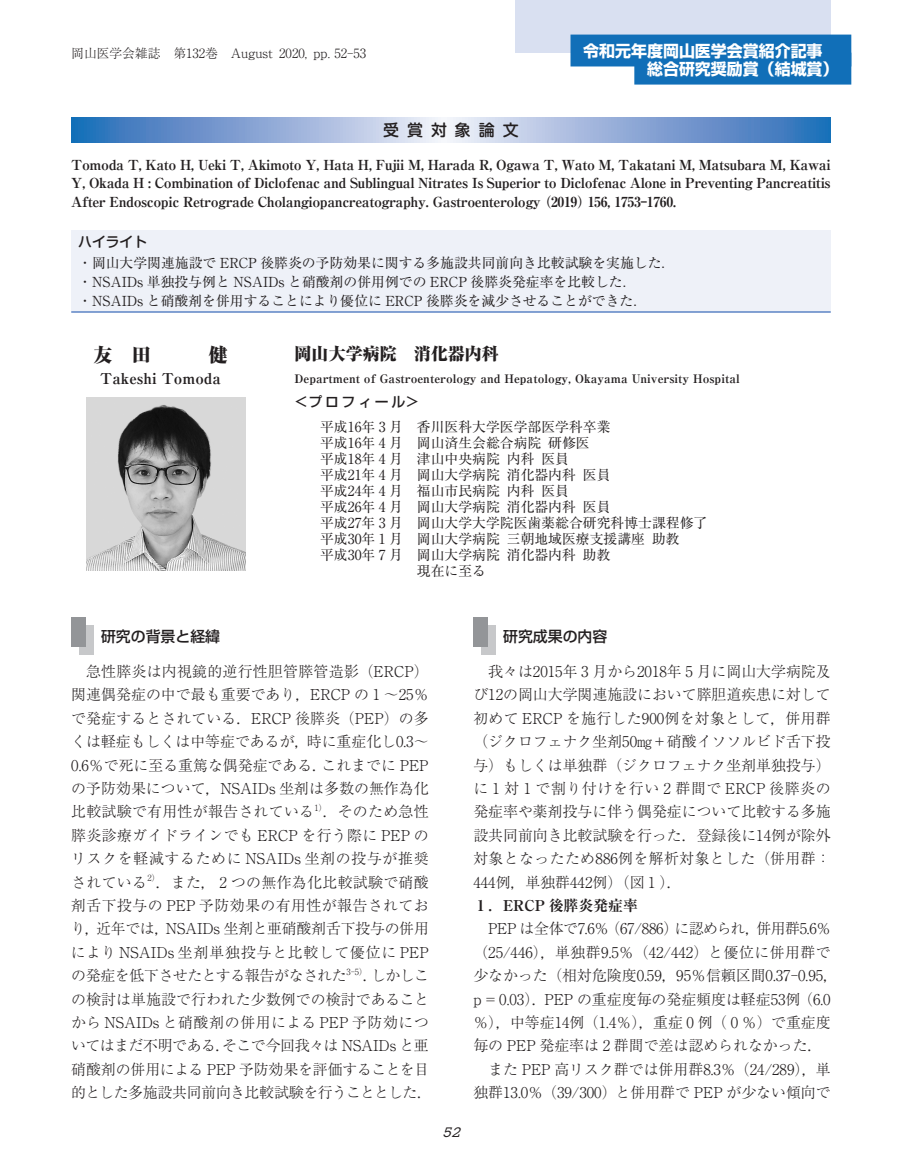
<style>
.page{position:relative;width:902px;height:1166px;background:#fff}
.page>*{position:absolute;margin:0;border:0;box-sizing:border-box;transform-origin:0 0}
.t1{font:800 expanded 16.95px "Ryumin Pr 6 N";color:#231f20}
.t2{font:700 15.9px/18px "Shin Go Pr 6 N";color:#fff;text-align:right}
.t3{font:500 15.9px "Shin M Go Pr 6 N";color:#231f20}
.t4{font:300 14.85px/23.4px "Ryumin Pr 6 N";color:#231f20}
.t5{font:500 14.85px "Shin Go Pr 6 N";color:#231f20}
.t6{font:700 expanded 14.85px "Ryumin Pr 6 N";color:#231f20}
.t7{font:13.8px/15.9px "Ryumin Pr 6 N";color:#231f20}
.t8{font:700 expanded 13.8px/18.6px "Ryumin Pr 6 N";letter-spacing:-.03em;color:#231f20;text-align:justify}
.t9{font:500 13.8px "Shin Go Pr 6 N";letter-spacing:.2em;color:#231f20}
.t10{font:500 13.8px "Shin M Go Pr 6 N";color:#231f20}
.t11{font:300 12.75px "Ryumin Pr 6 N";color:#231f20}
.t12{font:italic 12.75px "MO Suuji HA G Gn";color:#231f20}
.t13{font:700 expanded 11.7px "Ryumin Pr 6 N";color:#231f20}
.s1{font-weight:500}
.s2{font-weight:700;font-stretch:expanded}
</style>
<div class="page">
<div style="left:71px;top:230px;width:759px;height:83px;background:#eef1f8"></div>
<hr style="left:71px;top:311px;width:759px;height:2px;background:#688dc9">
<svg style="left:71px;top:117px;width:759px;height:25px"></svg>
<div style="left:514px;top:0;width:316px;height:53px;background:#d9e0f1"></div>
<div style="left:570px;top:35px;width:281px;height:31px;background:#116fb8"></div>
<div style="left:634px;top:53px;width:217px;height:32px;background:#116fb8"></div>
<img style="left:86px;top:398px;width:160px;height:172px">
<div style="left:79px;top:625px;width:15px;height:30px;background:#c7c8ca"></div>
<div style="left:71px;top:617px;width:15px;height:29px;background:#939598"></div>
<div style="left:480px;top:625px;width:15px;height:30px;background:#c7c8ca"></div>
<div style="left:473px;top:617px;width:15px;height:29px;background:#939598"></div>
<p class="t11" style="left:71px;top:43px;width:296px">岡山医学会雑誌　第132巻　August 2020, pp. 52-53</p>
<p class="t2" style="left:583px;top:41px;width:257px">令和元年度岡山医学会賞紹介記事　総合研究奨励賞（結城賞）</p>
<p class="t3" style="left:383px;top:117px;width:137px">受 賞 対 象 論 文</p>
<p class="t8" style="left:71px;top:155px;width:760px">Tomoda T, Kato H, Ueki T, Akimoto Y, Hata H, Fujii M, Harada R, Ogawa T, Wato M, Takatani M, Matsubara M, Kawai Y, Okada H : Combination of Diclofenac and Sublingual Nitrates Is Superior to Diclofenac Alone in Preventing Pancreatitis After Endoscopic Retrograde Cholangiopancreatography. Gastroenterology (2019) 156, 1753-1760.</p>
<p class="t10" style="left:78px;top:231px;width:71px">ハイライト</p>
<p class="t7" style="left:78px;top:253px;width:598px;line-height:18.6px">・岡山大学関連施設で ERCP 後膵炎の予防効果に関する多施設共同前向き比較試験を実施した．・NSAIDs 単独投与例と NSAIDs と硝酸剤の併用例での ERCP 後膵炎発症率を比較した．・NSAIDs と硝酸剤を併用することにより優位に ERCP 後膵炎を減少させることができた．</p>
<p class="t1" style="left:294px;top:340px;width:206px">岡山大学病院　消化器内科</p>
<p class="t6" style="left:100px;top:367px;width:122px">Takeshi Tomoda</p>
<p class="t13" style="left:294px;top:369px;width:446px">Department of Gastroenterology and Hepatology, Okayama University Hospital</p>
<p class="t9" style="left:294px;top:391px;width:126px">＜プロフィール＞</p>
<p class="t7" style="left:320px;top:418px;width:388px">平成16年 3 月　香川医科大学医学部医学科卒業<br>平成16年 4 月　岡山済生会総合病院 研修医<br>平成18年 4 月　津山中央病院 内科 医員<br>平成21年 4 月　岡山大学病院 消化器内科 医員<br>平成24年 4 月　福山市民病院 内科 医員<br>平成26年 4 月　岡山大学病院 消化器内科 医員<br>平成27年 3 月　岡山大学大学院医歯薬総合研究科博士課程修了平成30年 1 月　岡山大学病院 三朝地域医療支援講座 助教<br>平成30年 7 月　岡山大学病院 消化器内科 助教</p>
<p class="t5" style="left:101px;top:623px;width:121px">研究の背景と経緯</p>
<p class="t4" style="left:71px;top:658px;width:363px">　急性膵炎は内視鏡的逆行性胆管膵管造影（ERCP）関連偶発症の中で最も重要であり<span class="s1">，</span>ERCP の 1 ～25％で発症するとされている<span class="s1">．</span>ERCP 後膵炎（PEP）の多くは軽症もしくは中等症であるが<span class="s1">，</span>時に重症化し0.3～<br>0.6％で死に至る重篤な偶発症である<span class="s1">．</span>これまでに PEPの予防効果について<span class="s1">，</span>NSAIDs 坐剤は多数の無作為化比較試験で有用性が報告されている<sup>1）</sup><span class="s1">．</span>そのため急性膵炎診療ガイドラインでも ERCP を行う際に PEP のリスクを軽減するために NSAIDs 坐剤の投与が推奨されている<sup>2）</sup><span class="s1">．</span>また<span class="s1">，</span> 2 つの無作為化比較試験で硝酸剤舌下投与の PEP 予防効果の有用性が報告されており<span class="s1">，</span>近年では<span class="s1">，</span>NSAIDs 坐剤と亜硝酸剤舌下投与の併用により NSAIDs 坐剤単独投与と比較して優位に PEPの発症を低下させたとする報告がなされた<sup>3-5）</sup><span class="s1">．</span>しかしこの検討は単施設で行われた少数例での検討であることから NSAIDs と硝酸剤の併用による PEP 予防効についてはまだ不明である<span class="s1">．</span>そこで今回我々は NSAIDs と亜硝酸剤の併用による PEP 予防効果を評価することを目的とした多施設共同前向き比較試験を行うこととした<span class="s1">．</span></p>
<p class="t12" style="left:442px;top:1126px;width:22px">52</p>
<p class="t5" style="left:503px;top:623px;width:106px">研究成果の内容</p>
<p class="t4" style="left:473px;top:658px;width:366px">　我々は2015年 3 月から2018年 5 月に岡山大学病院及び12の岡山大学関連施設において膵胆道疾患に対して初めて ERCP を施行した900例を対象として<span class="s1">，</span>併用群（ジクロフェナク坐剤50㎎＋硝酸イソソルビド舌下投与）もしくは単独群（ジクロフェナク坐剤単独投与）に 1 対 1 で割り付けを行い 2 群間で ERCP 後膵炎の発症率や薬剤投与に伴う偶発症について比較する多施設共同前向き比較試験を行った<span class="s1">．</span>登録後に14例が除外対象となったため886例を解析対象とした（併用群：<br>444例<span class="s1">，</span>単独群442例）（図 1 ）<span class="s1">．<br></span><span class="s2">1 ．ERCP 後膵炎発症率<br></span>　PEP は全体で7.6％（67/886）に認められ<span class="s1">，</span>併用群5.6％（25/446）<span class="s1">，</span>単独群9.5％（42/442）と優位に併用群で少なかった（相対危険度0.59<span class="s1">，</span>95％信頼区間0.37-0.95<span class="s1">，</span>p = 0.03）<span class="s1">．</span>PEP の重症度毎の発症頻度は軽症53例（6.0％）<span class="s1">，</span>中等症14例（1.4％）<span class="s1">，</span>重症 0 例（ 0 ％）で重症度毎の PEP 発症率は 2 群間で差は認められなかった<span class="s1">．</span>　また PEP 高リスク群では併用群8.3％（24/289）<span class="s1">，</span>単独群13.0％（39/300）と併用群で PEP が少ない傾向で</p>
</div>
